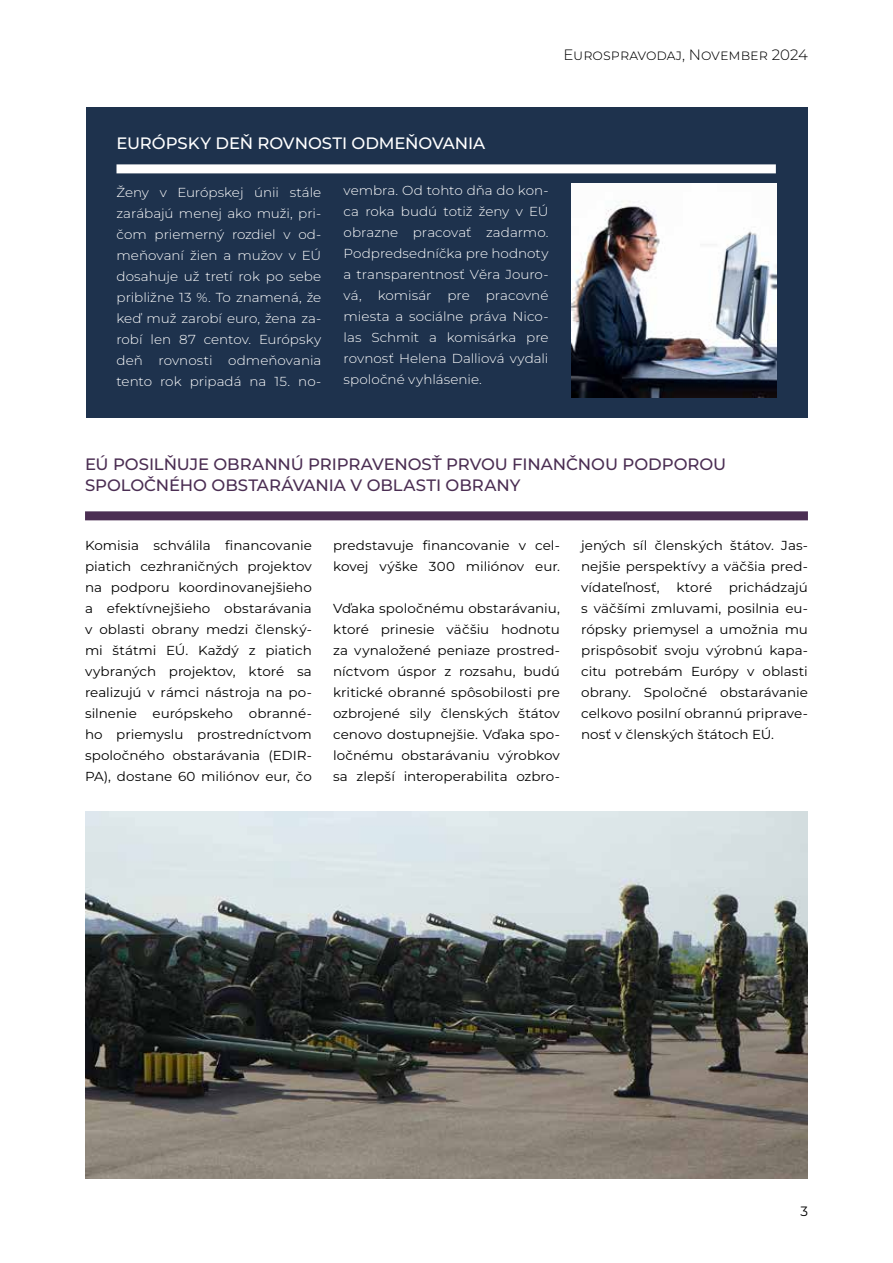
<style>
.page{position:relative;width:893px;height:1263px;background:#fff}
.page>*{position:absolute;margin:0;border:0;box-sizing:border-box;transform-origin:0 0}
.t1{font:500 16.5px/21px "Montserrat";letter-spacing:-.005em;color:#4b2e53}
.t2{font:500 16.5px "Montserrat";letter-spacing:-.005em;color:#fff}
.t3{font:300 15px "Montserrat";color:#000}
.t4{font:13.5px "Montserrat";color:#000}
.t5{font:13.05px/21px "Montserrat";color:#000;text-align:justify;scale:1.04 1}
.t6{font:300 13.05px/21px "Montserrat";letter-spacing:.005em;color:#fff;text-align:justify;scale:1.04 1}
</style>
<div class="page">
<div style="left:86px;top:107px;width:721px;height:311px;background:#1e324d"></div>
<div style="left:117px;top:164px;width:659px;height:9px;background:#fff"></div>
<div style="left:85px;top:511px;width:723px;height:9px;background:#4b2e53"></div>
<img style="left:85px;top:811px;width:723px;height:367px">
<img style="left:572px;top:184px;width:205px;height:213px">
<p class="t3" style="left:563px;top:45px;width:246px">Eurospravodaj, November 2024</p>
<p class="t2" style="left:117px;top:131px;width:370px">EURÓPSKY DEŇ ROVNOSTI ODMEŇOVANIA</p>
<p class="t6" style="left:117px;top:181px;width:198px">Ženy v Európskej únii stále zarábajú menej ako muži, pri&shy;čom priemerný rozdiel v od&shy;meňovaní žien a mužov v EÚ dosahuje už tretí rok po sebe približne 13 %. To znamená, že keď muž zarobí euro, žena za&shy;robí len 87 centov. Európsky deň rovnosti odmeňovania tento rok pripadá na 15. no-</p>
<p class="t6" style="left:344px;top:180px;width:198px">vembra. Od tohto dňa do kon&shy;ca roka budú totiž ženy v EÚ obrazne pracovať zadarmo.<br>Podpredsedníčka pre hodnoty a transparentnosť Věra Jouro&shy;vá, komisár pre pracovné miesta a sociálne práva Nico&shy;las Schmit a komisárka pre rovnosť Helena Dalliová vydali spoločné vyhlásenie.</p>
<p class="t1" style="left:85px;top:452px;width:643px">EÚ POSILŇUJE OBRANNÚ PRIPRAVENOSŤ PRVOU FINANČNOU PODPOROU<br>SPOLOČNÉHO OBSTARÁVANIA V OBLASTI OBRANY</p>
<p class="t5" style="left:85px;top:534px;width:220px">Komisia schválila financovanie piatich cezhraničných projektov na podporu koordinovanejšieho a efektívnejšieho obstarávania v oblasti obrany medzi členský&shy;mi štátmi EÚ. Každý z piatich vybraných projektov, ktoré sa realizujú v rámci nástroja na po&shy;silnenie európskeho obranné&shy;ho priemyslu prostredníctvom spoločného obstarávania (EDIR-PA), dostane 60 miliónov eur, čo</p>
<p class="t5" style="left:333px;top:534px;width:220px">predstavuje financovanie v cel&shy;kovej výške 300 miliónov eur.</p>
<p class="t5" style="left:333px;top:597px;width:220px">Vďaka spoločnému obstarávaniu, ktoré prinesie väčšiu hodnotu za vynaložené peniaze prostred&shy;níctvom úspor z rozsahu, budú kritické obranné spôsobilosti pre ozbrojené sily členských štátov cenovo dostupnejšie. Vďaka spo&shy;ločnému obstarávaniu výrobkov sa zlepší interoperabilita ozbro-</p>
<p class="t5" style="left:581px;top:534px;width:220px">jených síl členských štátov. Jas&shy;nejšie perspektívy a väčšia pred&shy;vídateľnosť,</p>
<p class="t5" style="left:581px;top:576px;width:220px;text-indent:148px">prichádzajú s väčšími zmluvami, posilnia eu&shy;rópsky priemysel a umožnia mu prispôsobiť svoju výrobnú kapa&shy;citu potrebám Európy v oblasti obrany. Spoločné obstarávanie celkovo posilní obrannú priprave&shy;nosť v členských štátoch EÚ.</p>
<p class="t5" style="left:676px;top:576px;width:36px">ktoré</p>
<p class="t4" style="left:800px;top:1202px;width:9px">3</p>
</div>
